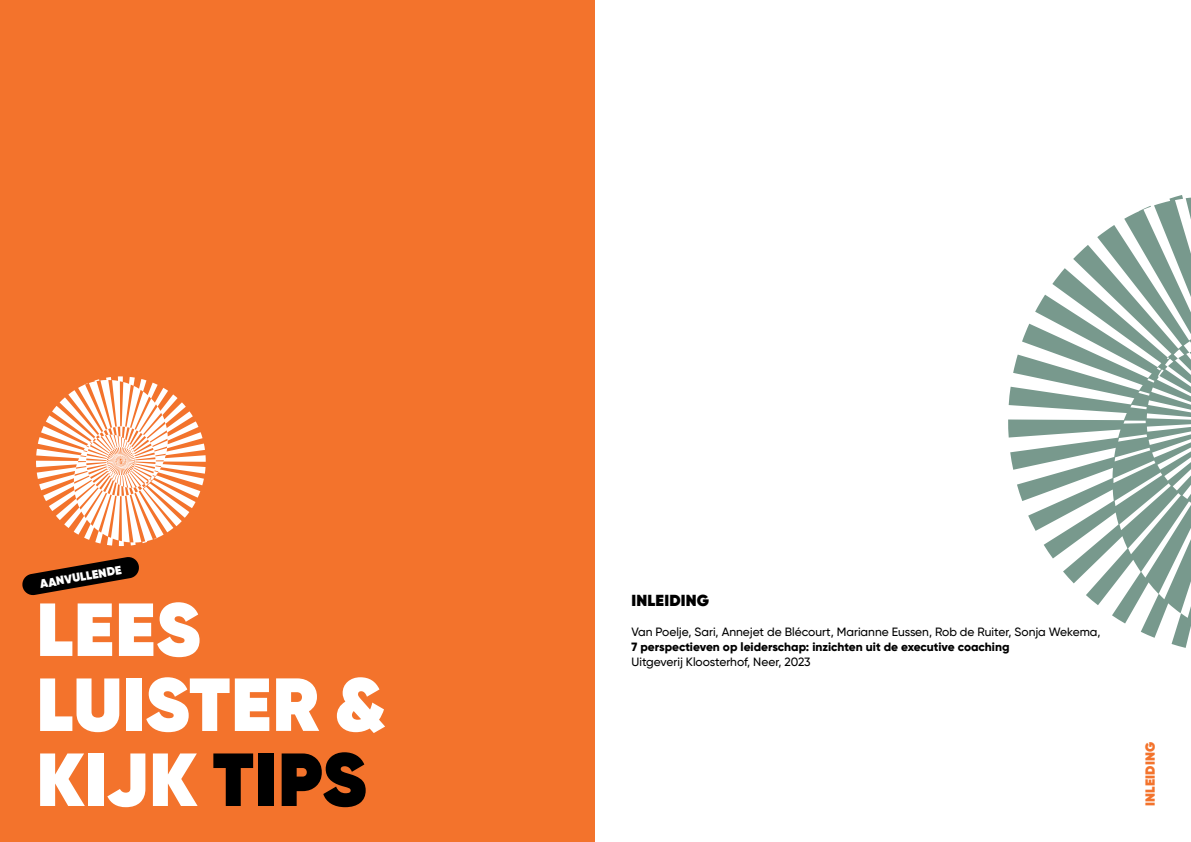
<style>
.page{position:relative;width:1191px;height:842px;background:#fff}
.page>*{position:absolute;margin:0;border:0;box-sizing:border-box;transform-origin:0 0}
.t1{font:800 75px/75px "Gilroy";letter-spacing:.01em;color:#fff}
.t2{font:800 16px "Gilroy";letter-spacing:.01em;color:#000}
.t3{font:800 13.2px "Gilroy";letter-spacing:.01em;color:#f3732c}
.t4{font:500 12px "Gilroy";color:#000}
.t5{font:800 12px "Gilroy";color:#000}
.t6{font:800 12px "Gilroy";color:#fff}
.s1{color:#000}
</style>
<div class="page">
<div style="left:0;top:0;width:594px;height:841px;background:#f3732c"></div>
<svg style="left:36px;top:376px;width:170px;height:170px"></svg>
<svg style="left:1008px;top:195px;width:183px;height:453px"></svg>
<svg style="left:22px;top:557px;width:117px;height:39px"></svg>
<p class="t6" style="left:39px;top:576px;width:84px;rotate:-10deg">AANVULLENDE</p>
<h1 class="t1" style="left:36px;top:592px;width:165px">LEES</h1>
<h1 class="t1" style="left:36px;top:667px;width:351px">LUISTER &amp;<br>KIJK <span class="s1">TIPS</span></h1>
<h2 class="t2" style="left:631px;top:590px;width:79px">INLEIDING</h2>
<p class="t4" style="left:631px;top:624px;width:470px">Van Poelje, Sari, Annejet de Blécourt, Marianne Eussen, Rob de Ruiter, Sonja Wekema,</p>
<p class="t5" style="left:631px;top:639px;width:379px">7 perspectieven op leiderschap: inzichten uit de executive coaching</p>
<p class="t4" style="left:631px;top:654px;width:181px">Uitgeverij Kloosterhof, Neer, 2023</p>
<p class="t3" style="left:1141px;top:806px;width:65px;rotate:-90deg">INLEIDING</p>
</div>
